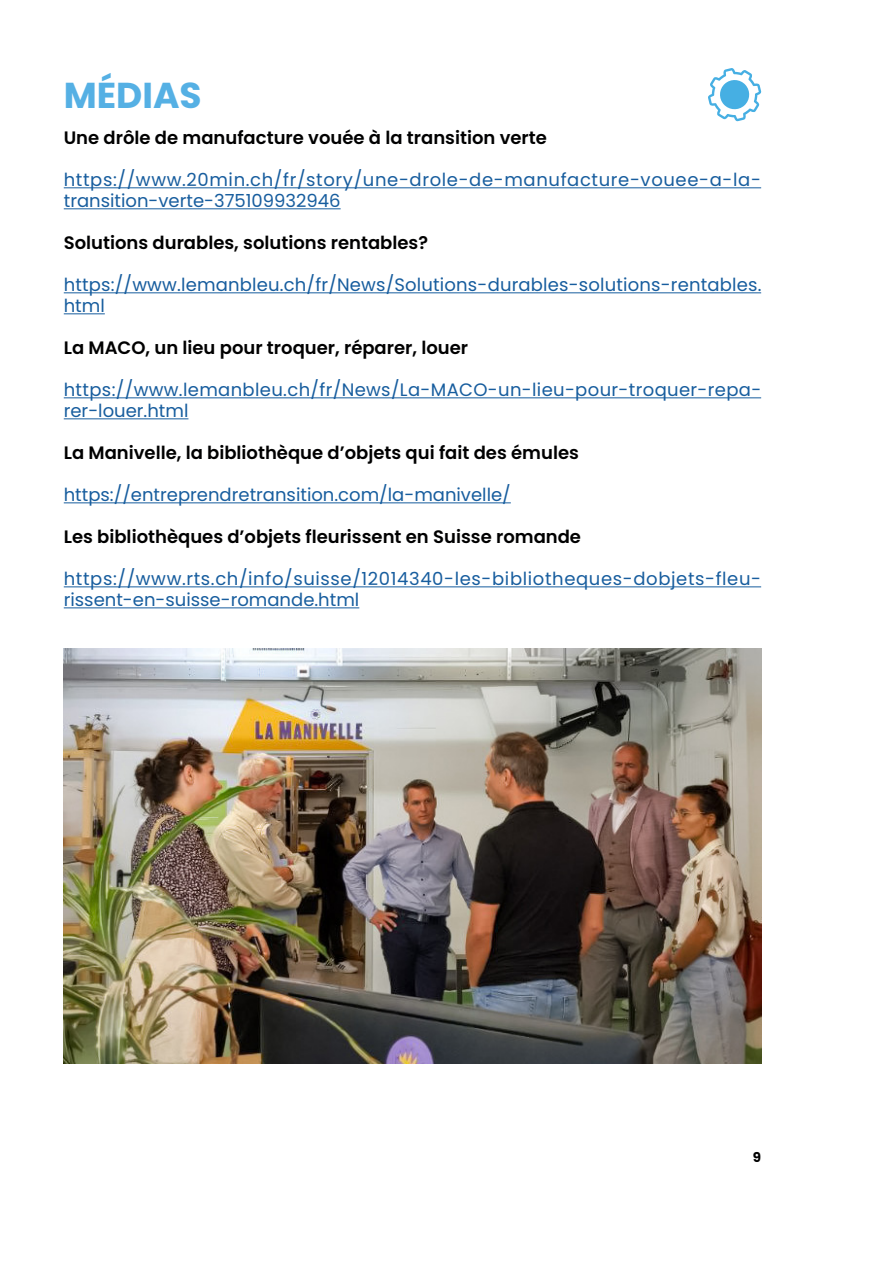
<style>
.page{position:relative;width:893px;height:1263px;background:#fff}
.page>*{position:absolute;margin:0;border:0;box-sizing:border-box;transform-origin:0 0}
.t1{font:700 36px "Poppins";color:#55b0e4}
.t2{font:600 18px "Poppins";color:#000001}
.t3{font:18px/21px "Poppins";letter-spacing:.01em;color:#175d9e}
.t4{font:18px/21px "Poppins";letter-spacing:.035em;color:#175d9e}
.t5{font:700 13.5px "Poppins";color:#000001}
</style>
<div class="page">
<hr style="left:64px;top:187px;width:697px;height:1px;background:#175d9e">
<hr style="left:64px;top:208px;width:277px;height:1px;background:#175d9e">
<hr style="left:64px;top:292px;width:697px;height:1px;background:#175d9e">
<hr style="left:64px;top:313px;width:41px;height:1px;background:#175d9e">
<hr style="left:64px;top:397px;width:697px;height:1px;background:#175d9e">
<hr style="left:64px;top:418px;width:124px;height:1px;background:#175d9e">
<hr style="left:64px;top:502px;width:447px;height:1px;background:#175d9e">
<hr style="left:64px;top:586px;width:697px;height:1px;background:#175d9e">
<hr style="left:64px;top:607px;width:295px;height:1px;background:#175d9e">
<img style="left:64px;top:649px;width:697px;height:414px">
<svg style="left:708px;top:68px;width:54px;height:53px"></svg>
<h1 class="t1" style="left:64px;top:75px;width:139px">MÉDIAS</h1>
<p class="t2" style="left:64px;top:127px;width:485px">Une drôle de manufacture vouée à la transition verte</p>
<p class="t4" style="left:64px;top:169px;width:699px">https://www.20min.ch/fr/story/une-drole-de-manufacture-vouee-a-la&shy;transition-verte-375109932946</p>
<p class="t2" style="left:64px;top:232px;width:366px">Solutions durables, solutions rentables?</p>
<p class="t3" style="left:64px;top:274px;width:699px">https://www.lemanbleu.ch/fr/News/Solutions-durables-solutions-rentables. html</p>
<p class="t2" style="left:64px;top:337px;width:406px">La MACO, un lieu pour troquer, réparer, louer</p>
<p class="t3" style="left:64px;top:379px;width:699px">https://www.lemanbleu.ch/fr/News/La-MACO-un-lieu-pour-troquer-repa&shy;rer-louer.html</p>
<p class="t2" style="left:64px;top:442px;width:517px">La Manivelle, la bibliothèque d’objets qui fait des émules</p>
<p class="t3" style="left:64px;top:484px;width:449px">https://entreprendretransition.com/la-manivelle/</p>
<p class="t2" style="left:64px;top:526px;width:519px">Les bibliothèques d’objets fleurissent en Suisse romande</p>
<p class="t4" style="left:64px;top:568px;width:699px">https://www.rts.ch/info/suisse/12014340-les-bibliotheques-dobjets-fleu&shy;rissent-en-suisse-romande.html</p>
<p class="t5" style="left:753px;top:1150px;width:10px">9</p>
</div>
